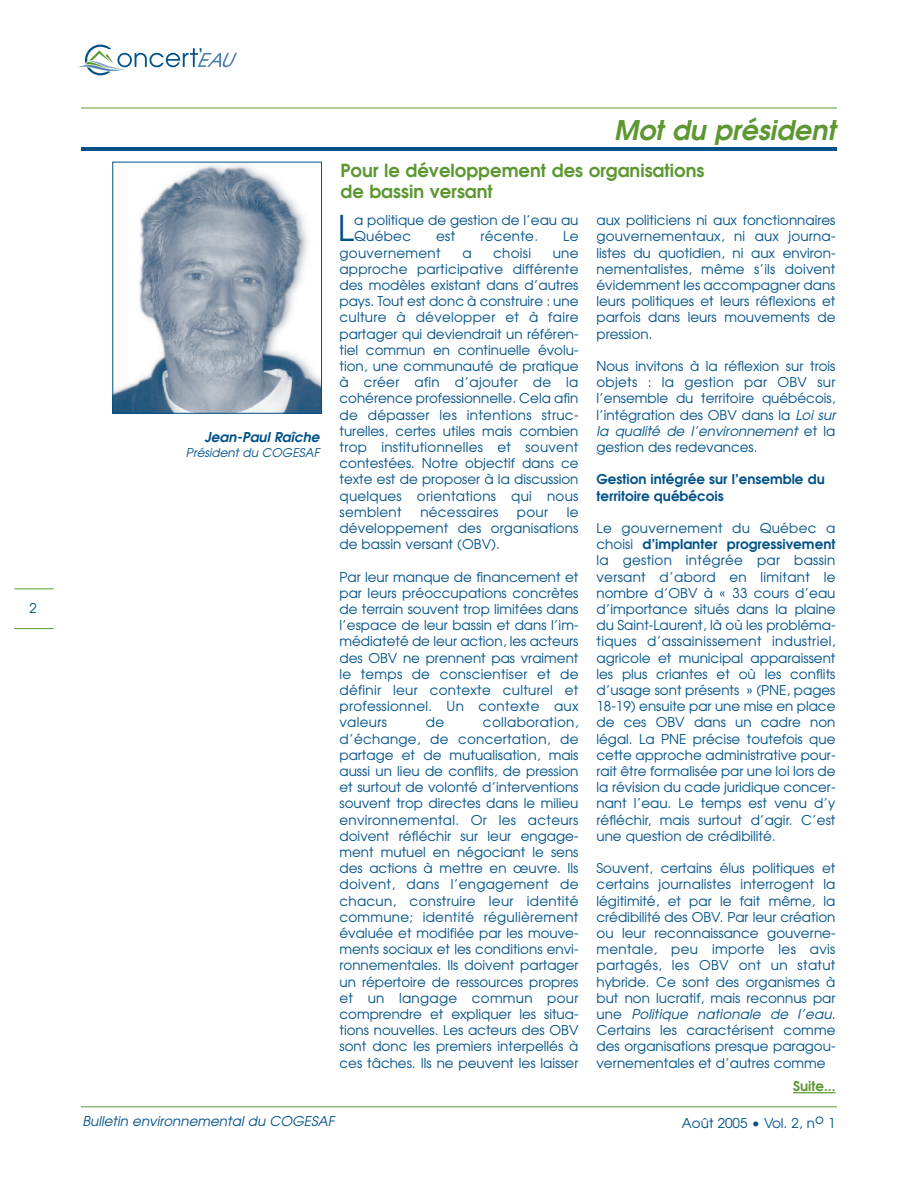
<style>
.page{position:relative;width:918px;height:1188px;background:#fff}
.page>*{position:absolute;margin:0;border:0;box-sizing:border-box;transform-origin:0 0}
.t1{font:35.4px "Avant Garde";color:#005288}
.t2{font:italic 600 27px "Avant Garde";color:#5d9732}
.t3{font:600 18px/21.6px "Avant Garde";color:#5d9732}
.t4{font:13.5px/16.2px "Avant Garde";color:#005288;text-align:justify}
.t5{font:600 13.5px/16.2px "Avant Garde";color:#005288}
.t6{font:italic 13.5px "Avant Garde";color:#005288}
.t7{font:13.5px "Avant Garde";letter-spacing:.02em;color:#005288}
.t8{font:italic 600 13.5px "Avant Garde";color:#005288}
.t9{font:600 13.5px "Avant Garde";color:#5d9732}
.t10{font:italic 12px "Avant Garde";color:#005288}
.s1{font-style:italic}
.s2{font-weight:600}
</style>
<div class="page">
<hr style="left:81px;top:147px;width:756px;height:4px;background:#005288">
<hr style="left:81px;top:108px;width:756px;height:1px;background:#5d9732">
<hr style="left:14px;top:628px;width:40px;height:1px;background:#5d9732">
<hr style="left:14px;top:589px;width:40px;height:1px;background:#5d9732">
<svg style="left:78px;top:45px;width:159px;height:30px"></svg>
<hr style="left:81px;top:1107px;width:756px;height:1px;background:#5d9732">
<img style="left:114px;top:164px;width:206px;height:248px">
<div style="left:112px;top:162px;width:210px;height:252px;border:1px solid #005288"></div>
<hr style="left:793px;top:1092px;width:43px;height:1px;background:#5d9732">
<p class="t4" style="left:29px;top:601px;width:9px">2</p>
<h2 class="t2" style="left:614px;top:120px;width:223px">Mot du président</h2>
<p class="t8" style="left:204px;top:432px;width:117px">Jean-Paul Raîche</p>
<p class="t10" style="left:186px;top:448px;width:135px">Président du COGESAF</p>
<h3 class="t3" style="left:340px;top:161px;width:365px">Pour le développement des organisations de bassin versant</h3>
<h1 class="t1" style="left:338px;top:215px;width:18px">L</h1>
<p class="t4" style="left:354px;top:213px;width:226px">a politique de gestion de l’eau au<br>Québec</p>
<p class="t4" style="left:436px;top:230px;width:21px">est</p>
<p class="t7" style="left:480px;top:231px;width:59px">récente.</p>
<p class="t4" style="left:563px;top:230px;width:17px">Le</p>
<p class="t7" style="left:340px;top:248px;width:103px">gouvernement</p>
<p class="t4" style="left:462px;top:246px;width:11px">a</p>
<p class="t4" style="left:493px;top:246px;width:39px">choisi</p>
<p class="t4" style="left:340px;top:246px;width:241px;text-indent:213px">une approche participative différente des modèles existant dans d’autres pays. Tout est donc à construire : une culture à développer et à faire partager qui deviendrait un référen&shy;tiel commun en continuelle évolu&shy;tion, une communauté de pratique à créer afin d’ajouter de la cohérence professionnelle. Cela afin de dépasser les intentions struc&shy;turelles, certes utiles mais combien trop institutionnelles et souvent contestées. Notre objectif dans ce texte est de proposer à la discussion quelques orientations qui nous semblent</p>
<p class="t7" style="left:420px;top:507px;width:79px">nécessaires</p>
<p class="t4" style="left:517px;top:505px;width:33px">pour</p>
<p class="t4" style="left:340px;top:505px;width:241px;text-indent:227px">le développement des organisations de bassin versant (OBV).</p>
<p class="t4" style="left:340px;top:570px;width:241px">Par leur manque de financement et par leurs préoccupations concrètes de terrain souvent trop limitées dans l’espace de leur bassin et dans l’im&shy;médiateté de leur action, les acteurs des OBV ne prennent pas vraiment le temps de conscientiser et de définir leur contexte culturel et professionnel. Un contexte aux valeurs</p>
<p class="t4" style="left:340px;top:716px;width:241px;text-indent:143px">collaboration, d’échange, de concertation, de partage et de mutualisation, mais aussi un lieu de conflits, de pression et surtout de volonté d’interventions souvent trop directes dans le milieu environnemental. Or les acteurs doivent réfléchir sur leur engage&shy;ment mutuel en négociant le sens des actions à mettre en œuvre. Ils doivent, dans l’engagement de chacun, construire leur identité commune; identité régulièrement évaluée et modifiée par les mouve&shy;ments sociaux et les conditions envi&shy;ronnementales. Ils doivent partager un répertoire de ressources propres et un langage commun pour comprendre et expliquer les situa&shy;tions nouvelles. Les acteurs des OBV sont donc les premiers interpellés à ces tâches. Ils ne peuvent les laisser</p>
<p class="t4" style="left:426px;top:716px;width:20px">de</p>
<p class="t4" style="left:596px;top:213px;width:241px">aux politiciens ni aux fonctionnaires gouvernementaux, ni aux journa&shy;listes du quotidien, ni aux environ&shy;nementalistes, même s’ils doivent évidemment les accompagner dans leurs politiques et leurs réflexions et parfois dans leurs mouvements de pression.</p>
<p class="t4" style="left:596px;top:359px;width:241px">Nous invitons à la réflexion sur trois objets : la gestion par OBV sur l’ensemble du territoire québécois, l’intégration des OBV dans la <span class="s1">Loi sur la qualité de l’environnement</span> et la gestion des redevances.</p>
<p class="t5" style="left:596px;top:473px;width:230px">Gestion intégrée sur l’ensemble du territoire québécois</p>
<p class="t4" style="left:596px;top:521px;width:241px">Le gouvernement du Québec a choisi <span class="s2">d’implanter progressivement </span>la gestion intégrée par bassin versant d’abord en limitant le nombre d’OBV à « 33 cours d’eau d’importance situés dans la plaine du Saint-Laurent, là où les probléma&shy;tiques d’assainissement industriel, agricole et municipal apparaissent les plus criantes et où les conflits d’usage sont présents » (PNE, pages 18-19) ensuite par une mise en place de ces OBV dans un cadre non légal. La PNE précise toutefois que cette approche administrative pour&shy;rait être formalisée par une loi lors de la révision du cade juridique concer&shy;nant l’eau. Le temps est venu d’y réfléchir, mais surtout d’agir. C’est une question de crédibilité.</p>
<p class="t4" style="left:596px;top:861px;width:241px">Souvent, certains élus politiques et certains journalistes interrogent la légitimité, et par le fait même, la crédibilité des OBV. Par leur création ou leur reconnaissance gouverne&shy;mentale, peu importe les avis partagés, les OBV ont un statut hybride. Ce sont des organismes à but non lucratif, mais reconnus par une <span class="s1">Politique nationale de l’eau</span>.<br>Certains les caractérisent comme des organisations presque paragou&shy;vernementales et d’autres comme</p>
<p class="t9" style="left:793px;top:1081px;width:44px">Suite...</p>
<p class="t6" style="left:82px;top:1116px;width:253px">Bulletin environnemental du COGESAF</p>
<p class="t4" style="left:682px;top:1116px;width:155px">Août 2005 • Vol. 2, no 1</p>
</div>
